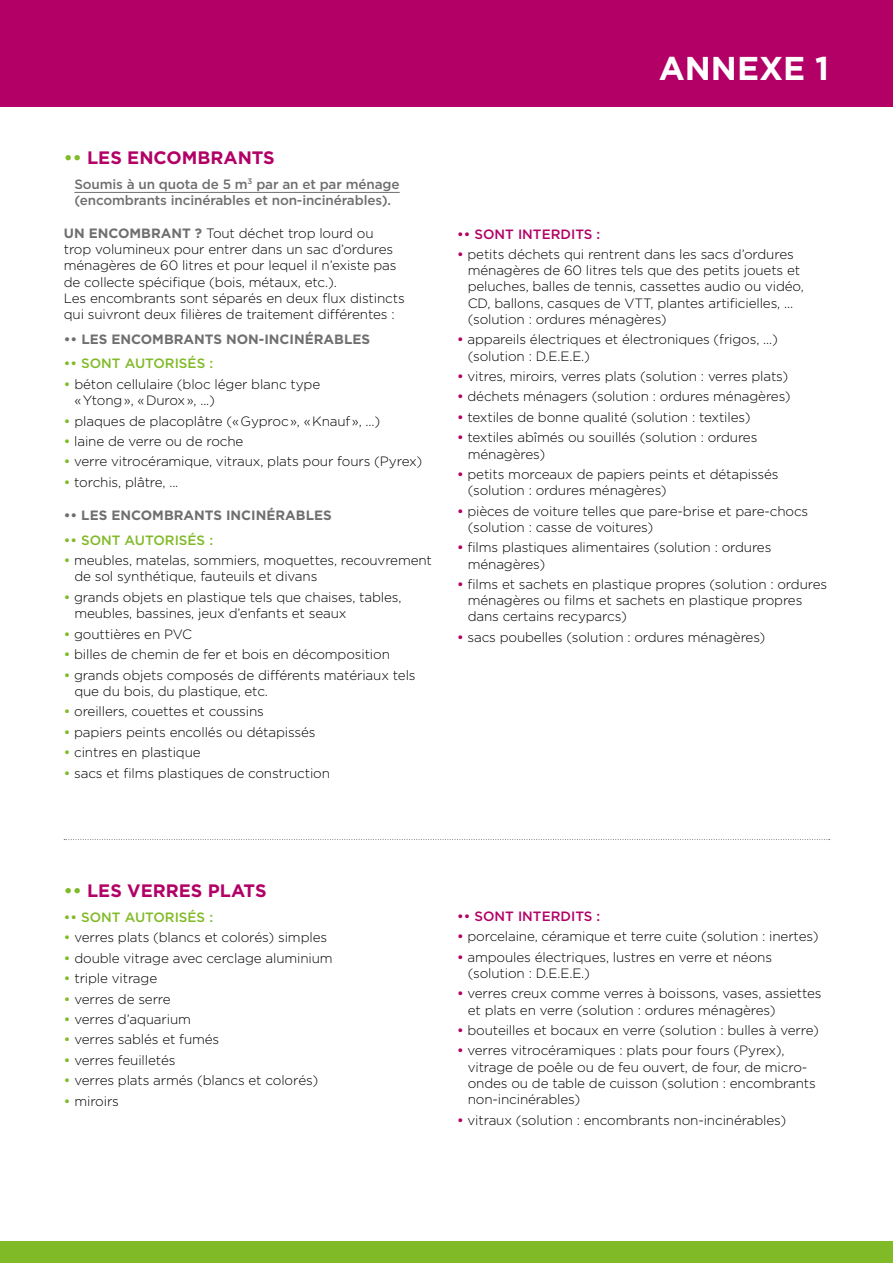
<style>
.page{position:relative;width:893px;height:1263px;background:#fff}
.page>*{position:absolute;margin:0;border:0;box-sizing:border-box;transform-origin:0 0}
.t1{font:700 33px "Gotham";color:#fff}
.t2{font:700 18px "Gotham";color:#b20066}
.t3{font:300 13.5px/16.2px "Gotham";letter-spacing:-.01em;color:#000}
.t4{font:500 13.5px/16.2px "Gotham";letter-spacing:-.01em;color:#706f6f}
.t5{font:700 13.5px "Gotham";color:#706f6f}
.t6{font:500 13.5px "Gotham";color:#80ba27}
.t7{font:500 13.5px "Gotham";color:#b20066}
.s1{color:#80ba27}
.s2{font-weight:700;color:#706f6f}
.s3{font-weight:500;color:#80ba27}
.s4{font-weight:500;color:#b20066}
</style>
<div class="page">
<div style="left:0;top:1242px;width:893px;height:21px;background:#80ba27"></div>
<hr style="left:74px;top:192px;width:326px;height:1px;background:#706f6f">
<div style="left:0;top:0;width:893px;height:106px;background:#b20066"></div>
<svg style="left:64px;top:839px;width:766px;height:1px"></svg>
<h1 class="t1" style="left:659px;top:50px;width:172px">ANNEXE 1</h1>
<h2 class="t2" style="left:64px;top:147px;width:213px"><span class="s1">••</span> LES ENCOMBRANTS</h2>
<p class="t4" style="left:74px;top:175px;width:327px">Soumis à un quota de 5 m<sup>3</sup> par an et par ménage (encombrants incinérables et non-incinérables).</p>
<p class="t3" style="left:64px;top:225px;width:342px"><span class="s2">UN ENCOMBRANT ?</span> Tout déchet trop lourd ou<br>trop volumineux pour entrer dans un sac d’ordures ménagères de 60 litres et pour lequel il n’existe pas de collecte spécifique (bois, métaux, etc.).<br>Les encombrants sont séparés en deux flux distincts qui suivront deux filières de traitement différentes :</p>
<p class="t5" style="left:64px;top:331px;width:308px">•• LES ENCOMBRANTS NON-INCINÉRABLES</p>
<p class="t6" style="left:64px;top:356px;width:151px">•• SONT AUTORISÉS :</p>
<p class="t3" style="left:74px;top:376px;width:247px;text-indent:-11px"><span class="s3">•</span> béton cellulaire (bloc léger blanc type «Ytong», «Durox», ...)</p>
<p class="t3" style="left:64px;top:412px;width:318px"><span class="s3">•</span> plaques de placoplâtre («Gyproc», «Knauf», ...)</p>
<p class="t3" style="left:64px;top:433px;width:181px"><span class="s3">•</span> laine de verre ou de roche</p>
<p class="t3" style="left:64px;top:453px;width:360px"><span class="s3">•</span> verre vitrocéramique, vitraux, plats pour fours (Pyrex)</p>
<p class="t3" style="left:64px;top:474px;width:116px"><span class="s3">•</span> torchis, plâtre, ...</p>
<p class="t5" style="left:64px;top:507px;width:269px">•• LES ENCOMBRANTS INCINÉRABLES</p>
<p class="t6" style="left:64px;top:532px;width:151px">•• SONT AUTORISÉS :</p>
<p class="t3" style="left:74px;top:552px;width:359px;text-indent:-11px"><span class="s3">•</span> meubles, matelas, sommiers, moquettes, recouvrement de sol synthétique, fauteuils et divans</p>
<p class="t3" style="left:74px;top:589px;width:329px;text-indent:-11px"><span class="s3">•</span> grands objets en plastique tels que chaises, tables, meubles, bassines, jeux d’enfants et seaux</p>
<p class="t3" style="left:64px;top:625px;width:130px"><span class="s3">•</span> gouttières en PVC</p>
<p class="t3" style="left:64px;top:646px;width:328px"><span class="s3">•</span> billes de chemin de fer et bois en décomposition</p>
<p class="t3" style="left:74px;top:666px;width:343px;text-indent:-11px"><span class="s3">•</span> grands objets composés de différents matériaux tels que du bois, du plastique, etc.</p>
<p class="t3" style="left:64px;top:703px;width:202px"><span class="s3">•</span> oreillers, couettes et coussins</p>
<p class="t3" style="left:64px;top:723px;width:253px"><span class="s3">•</span> papiers peints encollés ou détapissés</p>
<p class="t3" style="left:64px;top:744px;width:138px"><span class="s3">•</span> cintres en plastique</p>
<p class="t3" style="left:64px;top:764px;width:268px"><span class="s3">•</span> sacs et films plastiques de construction</p>
<p class="t7" style="left:457px;top:226px;width:145px">•• SONT INTERDITS :</p>
<p class="t3" style="left:468px;top:246px;width:338px;text-indent:-11px"><span class="s4">•</span> petits déchets qui rentrent dans les sacs d’ordures ménagères de 60 litres tels que des petits jouets et peluches, balles de tennis, cassettes audio ou vidéo, CD, ballons, casques de VTT, plantes artificielles, ... (solution : ordures ménagères)</p>
<p class="t3" style="left:468px;top:331px;width:312px;text-indent:-11px"><span class="s4">•</span> appareils électriques et électroniques (frigos, ...) (solution : D.E.E.E.)</p>
<p class="t3" style="left:457px;top:368px;width:333px"><span class="s4">•</span> vitres, miroirs, verres plats (solution : verres plats)</p>
<p class="t3" style="left:457px;top:388px;width:335px"><span class="s4">•</span> déchets ménagers (solution : ordures ménagères)</p>
<p class="t3" style="left:457px;top:409px;width:295px"><span class="s4">•</span> textiles de bonne qualité (solution : textiles)</p>
<p class="t3" style="left:468px;top:429px;width:291px;text-indent:-11px"><span class="s4">•</span> textiles abîmés ou souillés (solution : ordures ménagères)</p>
<p class="t3" style="left:468px;top:466px;width:312px;text-indent:-11px"><span class="s4">•</span> petits morceaux de papiers peints et détapissés (solution : ordures ménagères)</p>
<p class="t3" style="left:468px;top:503px;width:342px;text-indent:-11px"><span class="s4">•</span> pièces de voiture telles que pare-brise et pare-chocs (solution : casse de voitures)</p>
<p class="t3" style="left:468px;top:539px;width:305px;text-indent:-11px"><span class="s4">•</span> films plastiques alimentaires (solution : ordures ménagères)</p>
<p class="t3" style="left:468px;top:576px;width:361px;text-indent:-11px"><span class="s4">•</span> films et sachets en plastique propres (solution : ordures ménagères ou films et sachets en plastique propres dans certains recyparcs)</p>
<p class="t3" style="left:457px;top:629px;width:310px"><span class="s4">•</span> sacs poubelles (solution : ordures ménagères)</p>
<h2 class="t2" style="left:64px;top:880px;width:204px"><span class="s1">••</span> LES VERRES PLATS</h2>
<p class="t6" style="left:64px;top:909px;width:151px">•• SONT AUTORISÉS :</p>
<p class="t3" style="left:64px;top:929px;width:265px"><span class="s3">•</span> verres plats (blancs et colorés) simples</p>
<p class="t3" style="left:64px;top:949px;width:270px"><span class="s3">•</span> double vitrage avec cerclage aluminium</p>
<p class="t3" style="left:64px;top:970px;width:95px"><span class="s3">•</span> triple vitrage</p>
<p class="t3" style="left:64px;top:990px;width:108px"><span class="s3">•</span> verres de serre</p>
<p class="t3" style="left:64px;top:1011px;width:129px"><span class="s3">•</span> verres d’aquarium</p>
<p class="t3" style="left:64px;top:1031px;width:157px"><span class="s3">•</span> verres sablés et fumés</p>
<p class="t3" style="left:64px;top:1052px;width:113px"><span class="s3">•</span> verres feuilletés</p>
<p class="t3" style="left:64px;top:1072px;width:256px"><span class="s3">•</span> verres plats armés (blancs et colorés)</p>
<p class="t3" style="left:64px;top:1093px;width:57px"><span class="s3">•</span> miroirs</p>
<p class="t7" style="left:457px;top:908px;width:145px">•• SONT INTERDITS :</p>
<p class="t3" style="left:457px;top:928px;width:363px"><span class="s4">•</span> porcelaine, céramique et terre cuite (solution : inertes)</p>
<p class="t3" style="left:468px;top:949px;width:306px;text-indent:-11px"><span class="s4">•</span> ampoules électriques, lustres en verre et néons (solution : D.E.E.E.)</p>
<p class="t3" style="left:468px;top:985px;width:355px;text-indent:-11px"><span class="s4">•</span> verres creux comme verres à boissons, vases, assiettes et plats en verre (solution : ordures ménagères)</p>
<p class="t3" style="left:457px;top:1022px;width:363px"><span class="s4">•</span> bouteilles et bocaux en verre (solution : bulles à verre)</p>
<p class="t3" style="left:468px;top:1042px;width:350px;text-indent:-11px"><span class="s4">•</span> verres vitrocéramiques : plats pour fours (Pyrex), vitrage de poêle ou de feu ouvert, de four, de micro&shy;ondes ou de table de cuisson (solution : encombrants non-incinérables)</p>
<p class="t3" style="left:457px;top:1111px;width:331px"><span class="s4">•</span> vitraux (solution : encombrants non-incinérables)</p>
</div>
